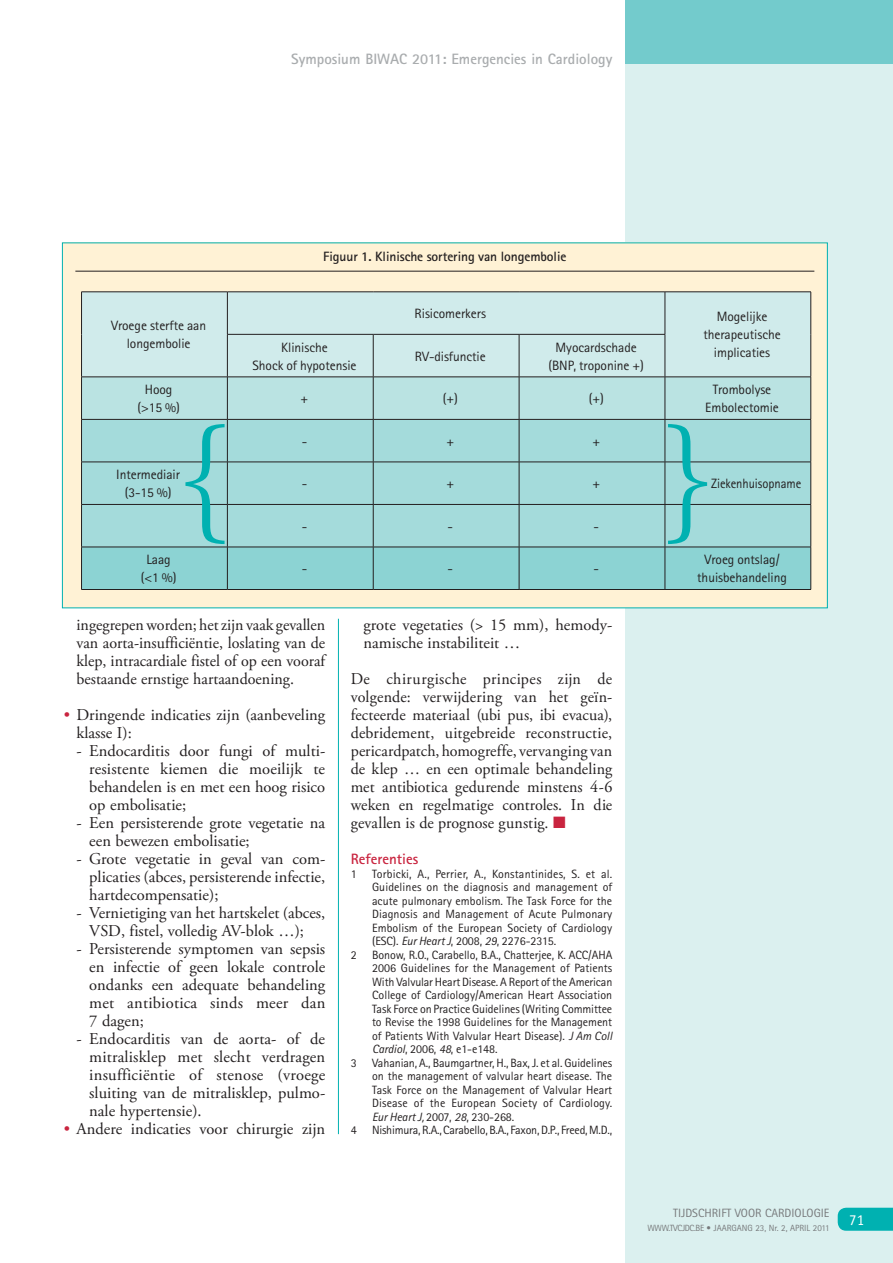
<style>
.page{position:relative;width:893px;height:1263px;background:#fff}
.page>*{position:absolute;margin:0;border:0;box-sizing:border-box;transform-origin:0 0}
.t1{font:16.5px/18px "Adobe Garamond Pro";color:#231f20;text-align:justify}
.t2{font:700 15px "Rotis Sans Serif";color:#a9acae}
.t3{font:700 15px "Rotis Sans Serif";color:#c9243f}
.t4{font:15px "Officina Sans Std";color:#fff}
.t5{font:13.5px/18px "Rotis Sans Serif";letter-spacing:-.005em;color:#231f20;text-align:center}
.t6{font:700 13.5px "Rotis Sans Serif";letter-spacing:-.005em;color:#231f20}
.t7{font:13.5px "Rotis Sans Serif";letter-spacing:-.005em;color:#231f20;scale:.93 1}
.t8{font:12px "Rotis Sans Serif";color:#231f20}
.t9{font:12px "Rotis Sans Serif";color:#77797b}
.t10{font:9px "Rotis Sans Serif";color:#77797b}
.s1{color:#c9243f}
.s2{font-style:italic}
</style>
<div class="page">
<div style="left:625px;top:64px;width:268px;height:1199px;background:#dbf0ef"></div>
<div style="left:625px;top:0;width:268px;height:64px;background:#73cbcc"></div>
<svg style="left:838px;top:1208px;width:55px;height:23px"></svg>
<hr style="left:338px;top:619px;width:1px;height:515px;background:#00b1b1">
<div style="left:62px;top:243px;width:765px;height:365px;background:#fff2d5"></div>
<hr style="left:75px;top:271px;width:739px;height:1px;background:#231f20">
<div style="left:82px;top:293px;width:728px;height:84px;background:#d0ebeb"></div>
<hr style="left:81px;top:292px;width:146px;height:1px;background:#231f20">
<hr style="left:81px;top:292px;width:1px;height:42px;background:#231f20">
<hr style="left:81px;top:334px;width:1px;height:43px;background:#231f20">
<hr style="left:227px;top:292px;width:146px;height:1px;background:#231f20">
<hr style="left:227px;top:292px;width:1px;height:42px;background:#231f20">
<hr style="left:373px;top:292px;width:146px;height:1px;background:#231f20">
<hr style="left:519px;top:292px;width:146px;height:1px;background:#231f20">
<hr style="left:665px;top:292px;width:146px;height:1px;background:#231f20">
<hr style="left:665px;top:292px;width:1px;height:42px;background:#231f20">
<hr style="left:810px;top:292px;width:1px;height:42px;background:#231f20">
<hr style="left:810px;top:334px;width:1px;height:43px;background:#231f20">
<hr style="left:227px;top:334px;width:146px;height:1px;background:#231f20">
<hr style="left:227px;top:335px;width:1px;height:42px;background:#231f20">
<hr style="left:373px;top:334px;width:146px;height:1px;background:#231f20">
<hr style="left:373px;top:335px;width:1px;height:42px;background:#231f20">
<hr style="left:519px;top:334px;width:146px;height:1px;background:#231f20">
<hr style="left:519px;top:335px;width:1px;height:42px;background:#231f20">
<hr style="left:665px;top:335px;width:1px;height:42px;background:#231f20">
<hr style="left:81px;top:377px;width:1px;height:42px;background:#231f20">
<hr style="left:81px;top:419px;width:146px;height:1px;background:#231f20">
<hr style="left:81px;top:420px;width:1px;height:42px;background:#231f20">
<hr style="left:81px;top:462px;width:1px;height:42px;background:#231f20">
<hr style="left:81px;top:504px;width:146px;height:1px;background:#231f20">
<hr style="left:81px;top:505px;width:1px;height:42px;background:#231f20">
<hr style="left:81px;top:547px;width:1px;height:42px;background:#231f20">
<hr style="left:81px;top:589px;width:146px;height:1px;background:#231f20">
<hr style="left:227px;top:589px;width:146px;height:1px;background:#231f20">
<hr style="left:373px;top:589px;width:146px;height:1px;background:#231f20">
<hr style="left:519px;top:589px;width:146px;height:1px;background:#231f20">
<hr style="left:665px;top:589px;width:146px;height:1px;background:#231f20">
<svg style="left:82px;top:377px;width:729px;height:212px;background:#a0d5d5"></svg>
<p class="t2" style="left:291px;top:49px;width:322px">Symposium BIWAC 2011: Emergencies in Cardiology</p>
<p class="t5" style="left:111px;top:317px;width:97px">Vroege sterfte aan longembolie</p>
<p class="t6" style="left:323px;top:247px;width:245px">Figuur 1. Klinische sortering van longembolie</p>
<p class="t5" style="left:415px;top:305px;width:73px">Risicomerkers</p>
<p class="t5" style="left:703px;top:308px;width:79px">Mogelijke therapeutische implicaties</p>
<p class="t5" style="left:252px;top:338px;width:106px">Klinische<br>Shock of hypotensie</p>
<p class="t5" style="left:415px;top:347px;width:72px">RV-disfunctie</p>
<p class="t5" style="left:548px;top:338px;width:97px">Myocardschade (BNP, troponine +)</p>
<p class="t5" style="left:137px;top:381px;width:44px">H oog (&gt;15 %)</p>
<p class="t5" style="left:301px;top:390px;width:9px">+</p>
<p class="t5" style="left:443px;top:390px;width:17px">(+)</p>
<p class="t5" style="left:589px;top:390px;width:17px">(+)</p>
<p class="t5" style="left:705px;top:381px;width:75px">Trombolyse<br>Embolectomie</p>
<p class="t5" style="left:302px;top:432px;width:7px">-</p>
<p class="t5" style="left:446px;top:432px;width:9px">+</p>
<p class="t5" style="left:592px;top:432px;width:9px">+</p>
<p class="t5" style="left:116px;top:466px;width:65px">I ntermediair (3-15 %)</p>
<p class="t5" style="left:302px;top:475px;width:7px">-</p>
<p class="t5" style="left:446px;top:475px;width:9px">+</p>
<p class="t5" style="left:592px;top:475px;width:9px">+</p>
<p class="t7" style="left:711px;top:476px;width:98px">Ziekenhuisopname</p>
<p class="t5" style="left:302px;top:517px;width:7px">-</p>
<p class="t5" style="left:448px;top:517px;width:7px">-</p>
<p class="t5" style="left:593px;top:517px;width:7px">-</p>
<p class="t5" style="left:141px;top:551px;width:37px">Laag (&lt;1 %)</p>
<p class="t5" style="left:302px;top:560px;width:7px">-</p>
<p class="t5" style="left:448px;top:560px;width:7px">-</p>
<p class="t5" style="left:593px;top:560px;width:7px">-</p>
<p class="t1" style="left:77px;top:616px;width:250px">ingegrepen worden; het zijn vaak gevallen van aorta-insufficiëntie, loslating van de klep, intracardiale fistel of op een vooraf bestaande ernstige hartaandoening.</p>
<p class="t1" style="left:77px;top:706px;width:250px;text-indent:-13px"><span class="s1">•</span> Dringende indicaties zijn (aanbeveling klasse I):</p>
<p class="t1" style="left:89px;top:742px;width:237px;text-indent:-13px">- Endocarditis door fungi of multi&shy;resistente kiemen die moeilijk te behandelen is en met een hoog risico op embolisatie;</p>
<p class="t1" style="left:89px;top:814px;width:237px;text-indent:-13px">- Een persisterende grote vegetatie na een bewezen embolisatie;</p>
<p class="t1" style="left:89px;top:850px;width:237px;text-indent:-13px">- Grote vegetatie in geval van com&shy;plicaties (abces, persisterende infectie, hartdecompensatie);</p>
<p class="t1" style="left:77px;top:904px;width:250px;text-align:center">- Vernietiging van het hartskelet (abces,<br>VSD, fistel, volledig AV-blok …);</p>
<p class="t1" style="left:89px;top:940px;width:238px;text-indent:-13px">- Persisterende symptomen van sepsis en infectie of geen lokale controle ondanks een adequate behandeling met antibiotica sinds meer dan 7 dagen;</p>
<p class="t1" style="left:89px;top:1030px;width:238px;text-indent:-13px">- Endocarditis van de aorta- of de mitralisklep met slecht verdragen insufficiëntie of stenose (vroege sluiting van de mitralisklep, pulmo&shy;nale hypertensie).</p>
<p class="t1" style="left:64px;top:1120px;width:263px"><span class="s1">•</span> Andere indicaties voor chirurgie zijn</p>
<p class="t1" style="left:364px;top:616px;width:249px">grote vegetaties (&gt; 15 mm), hemody&shy;namische instabiliteit …</p>
<p class="t1" style="left:351px;top:670px;width:263px">De chirurgische principes zijn de volgende: verwijdering van het geïn&shy;fecteerde materiaal (ubi pus, ibi evacua), debridement, uitgebreide reconstructie, pericardpatch, homogreffe, vervanging van de klep … en een optimale behandeling met antibiotica gedurende minstens 4-6 weken en regelmatige controles. In die gevallen is de prognose gunstig. <span class="s1">■</span></p>
<p class="t3" style="left:351px;top:849px;width:69px">Referenties</p>
<p class="t8" style="left:351px;top:866px;width:7px">1</p>
<p class="t8" style="left:372px;top:866px;width:242px">Torbicki, A., Perrier, A., Konstantinides, S. et al.</p>
<p class="t8" style="left:372px;top:880px;width:242px">Guidelines on the diagnosis and management of</p>
<p class="t8" style="left:372px;top:893px;width:242px">acute pulmonary embolism. The Task Force for the</p>
<p class="t8" style="left:372px;top:907px;width:242px">Diagnosis and Management of Acute Pulmonary</p>
<p class="t8" style="left:372px;top:920px;width:242px">Embolism of the European Society of Cardiology</p>
<p class="t8" style="left:372px;top:934px;width:186px">(ESC). <span class="s2">Eur Heart J</span>, 2008, <span class="s2">29</span>, 2276-2315.</p>
<p class="t8" style="left:351px;top:947px;width:249px">2 Bonow, R.O., Carabello, B.A., Chatterjee, K. ACC/AHA</p>
<p class="t8" style="left:372px;top:961px;width:242px">2006 Guidelines for the Management of Patients</p>
<p class="t8" style="left:372px;top:974px;width:242px">With Valvular Heart Disease. A Report of the American</p>
<p class="t8" style="left:372px;top:988px;width:242px">College of Cardiology/American H eart Association</p>
<p class="t8" style="left:372px;top:1001px;width:242px">Task Force on Practice Guidelines (Writing Committee</p>
<p class="t8" style="left:372px;top:1015px;width:242px">to Revise the 1998 Guidelines for the Management</p>
<p class="t8" style="left:372px;top:1028px;width:242px">of Patients With Valvular H eart Disease). <span class="s2">J Am Coll</span></p>
<p class="t8" style="left:372px;top:1042px;width:127px"><span class="s2">Cardiol</span>, 2006, <span class="s2">48</span>, e1-e148.</p>
<p class="t8" style="left:351px;top:1055px;width:263px">3 Vahanian, A., Baumgartner, H., Bax, J. et al. Guidelines</p>
<p class="t8" style="left:372px;top:1069px;width:242px">on the management of valvular heart disease. The</p>
<p class="t8" style="left:372px;top:1082px;width:242px">Task Force on the Management of Valvular Heart</p>
<p class="t8" style="left:372px;top:1096px;width:242px">Disease of the European Society of Cardiology.</p>
<p class="t8" style="left:372px;top:1109px;width:144px"><span class="s2">Eur Heart J,</span> 2007, <span class="s2">28</span>, 230-268.</p>
<p class="t8" style="left:351px;top:1123px;width:263px">4 N ishimura, R.A., Carabello, B.A., Faxon, D.P., Freed, M.D.,</p>
<p class="t5" style="left:697px;top:551px;width:91px">Vroeg ontslag/ thuisbehandeling</p>
<p class="t9" style="left:673px;top:1206px;width:158px">Tijdschrift voor Cardiologie</p>
<p class="t10" style="left:647px;top:1222px;width:184px">www.tvcjdc.be • jaargang 23, nr. 2, april 2011</p>
<p class="t4" style="left:849px;top:1211px;width:16px">71</p>
</div>
